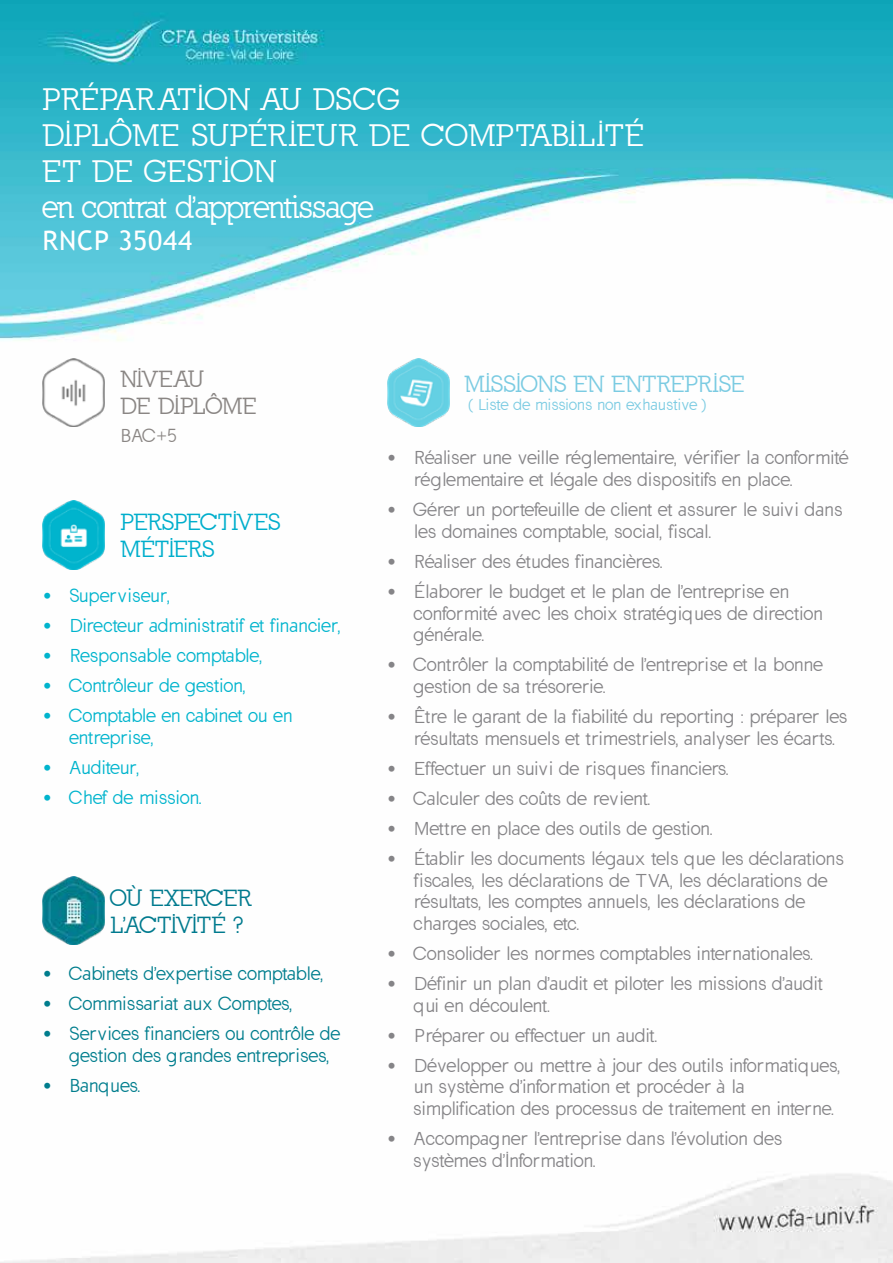
<style>
.page{position:relative;width:893px;height:1263px;background:#fff}
.page>*{position:absolute;margin:0;border:0;box-sizing:border-box;transform-origin:0 0}
.t1{font:30px/36px "California";letter-spacing:.03em;color:#fff}
.t2{font:27px "Trebuchet MS";letter-spacing:.03em;color:#fff}
.t3{font:22.5px "California";color:#7bcbe2}
.t4{font:22.5px/27px "California";color:#007a8e}
.t5{font:22.5px/27px "California";color:#00aecc}
.t6{font:22.5px/27px "California";color:#8a8684}
.t7{font:18px/21.6px "California Sans";color:#858487}
.t8{font:18px/21.6px "California Sans";letter-spacing:.025em;color:#858487}
.t9{font:18px/21.6px "California Sans";color:#00b4cd}
.t10{font:18px/21.6px "California Sans";letter-spacing:.025em;color:#007d8d}
.t11{font:18px "California Sans";color:#007d8d}
.t12{font:18px "California Sans";letter-spacing:.025em;color:#00b4cd}
.t13{font:18px "California Sans";letter-spacing:.02em;color:#00b4cd}
.t14{font:18px "California Sans";color:#8a8684}
.t15{font:15px "California Sans";letter-spacing:.025em;color:#7bcbe2}
</style>
<div class="page">
<img style="left:0;top:0;width:893px;height:1263px">
<img style="left:43px;top:358px;width:62px;height:69px">
<img style="left:43px;top:500px;width:62px;height:69px">
<img style="left:43px;top:876px;width:62px;height:69px">
<img style="left:387px;top:358px;width:62px;height:69px">
<h1 class="t1" style="left:43px;top:82px;width:603px">PRÉPAR ATION AU DSCG<br>DIPLÔME SUPÉRIEUR DE COMPTABILITÉ<br>ET DE GESTION<br>en contrat d'apprentissage</h1>
<h2 class="t2" style="left:43px;top:225px;width:151px">RNCP 35044</h2>
<p class="t6" style="left:120px;top:366px;width:138px">NIVEAU<br>DE DIPLÔME</p>
<p class="t14" style="left:120px;top:425px;width:58px">BAC+5</p>
<p class="t5" style="left:120px;top:508px;width:161px">PERSPECTIVES<br>MÉTIERS</p>
<p class="t13" style="left:43px;top:585px;width:129px">• Superviseur,</p>
<p class="t9" style="left:43px;top:615px;width:300px">• Directeur administratif et financier,</p>
<p class="t9" style="left:43px;top:645px;width:221px">• Responsable comptable,</p>
<p class="t9" style="left:43px;top:675px;width:205px">• Contrôleur de gestion,</p>
<p class="t9" style="left:70px;top:705px;width:224px;text-indent:-27px">• Comptable en cabinet ou en entreprise,</p>
<p class="t9" style="left:43px;top:757px;width:98px">• Auditeur,</p>
<p class="t12" style="left:43px;top:787px;width:161px">• Chef de mission.</p>
<p class="t4" style="left:111px;top:884px;width:142px">OÙ EXERCER<br>L'ACTIVITÉ ?</p>
<p class="t11" style="left:43px;top:963px;width:282px">• Cabinets d'expertise comptable,</p>
<p class="t11" style="left:43px;top:993px;width:251px">• Commissariat aux Comptes,</p>
<p class="t10" style="left:70px;top:1023px;width:272px;text-indent:-27px">• Services financiers ou contrôle de gestion des grandes entreprises,</p>
<p class="t10" style="left:43px;top:1075px;width:99px">• Banques.</p>
<p class="t3" style="left:464px;top:371px;width:281px">MISSIONS EN ENTREPRISE</p>
<p class="t15" style="left:469px;top:396px;width:239px">( Liste de missions non exhaustive )</p>
<p class="t7" style="left:414px;top:447px;width:436px;text-indent:-27px">• Réaliser une veille réglementaire, vérifier la conformité réglementaire et légale des dispositifs en place.</p>
<p class="t7" style="left:414px;top:499px;width:430px;text-indent:-27px">• Gérer un portefeuille de client et assurer le suivi dans les domaines comptable, social, fiscal.</p>
<p class="t8" style="left:387px;top:551px;width:277px">• Réaliser des études financières.</p>
<p class="t7" style="left:414px;top:581px;width:410px;text-indent:-27px">• Élaborer le budget et le plan de l'entreprise en conformité avec les choix stratégiques de direction générale.</p>
<p class="t7" style="left:414px;top:654px;width:410px;text-indent:-27px">• Contrôler la comptabilité de l'entreprise et la bonne gestion de sa trésorerie.</p>
<p class="t7" style="left:414px;top:706px;width:434px;text-indent:-27px">• Être le garant de la fiabilité du reporting : préparer les résultats mensuels et trimestriels, analyser les écarts.</p>
<p class="t8" style="left:387px;top:758px;width:343px">• Effectuer un suivi de risques financiers.</p>
<p class="t7" style="left:387px;top:788px;width:265px">• Calculer des coûts de revient.</p>
<p class="t8" style="left:387px;top:818px;width:327px">• Mettre en place des outils de gestion.</p>
<p class="t8" style="left:414px;top:848px;width:431px;text-indent:-27px">• Établir les documents légaux tels que les déclarations fiscales, les déclarations de TVA, les déclarations de résultats, les comptes annuels, les déclarations de charges sociales, etc.</p>
<p class="t8" style="left:387px;top:943px;width:427px">• Consolider les normes comptables internationales.</p>
<p class="t7" style="left:414px;top:973px;width:410px;text-indent:-27px">• Définir un plan d'audit et piloter les missions d'audit qui en découlent.</p>
<p class="t7" style="left:387px;top:1025px;width:272px">• Préparer ou effectuer un audit.</p>
<p class="t7" style="left:414px;top:1055px;width:428px;text-indent:-27px">• Développer ou mettre à jour des outils informatiques, un système d'information et procéder à la simplification des processus de traitement en interne.</p>
<p class="t8" style="left:414px;top:1128px;width:369px;text-indent:-27px">• Accompagner l'entreprise dans l'évolution des systèmes d'Information.</p>
</div>
